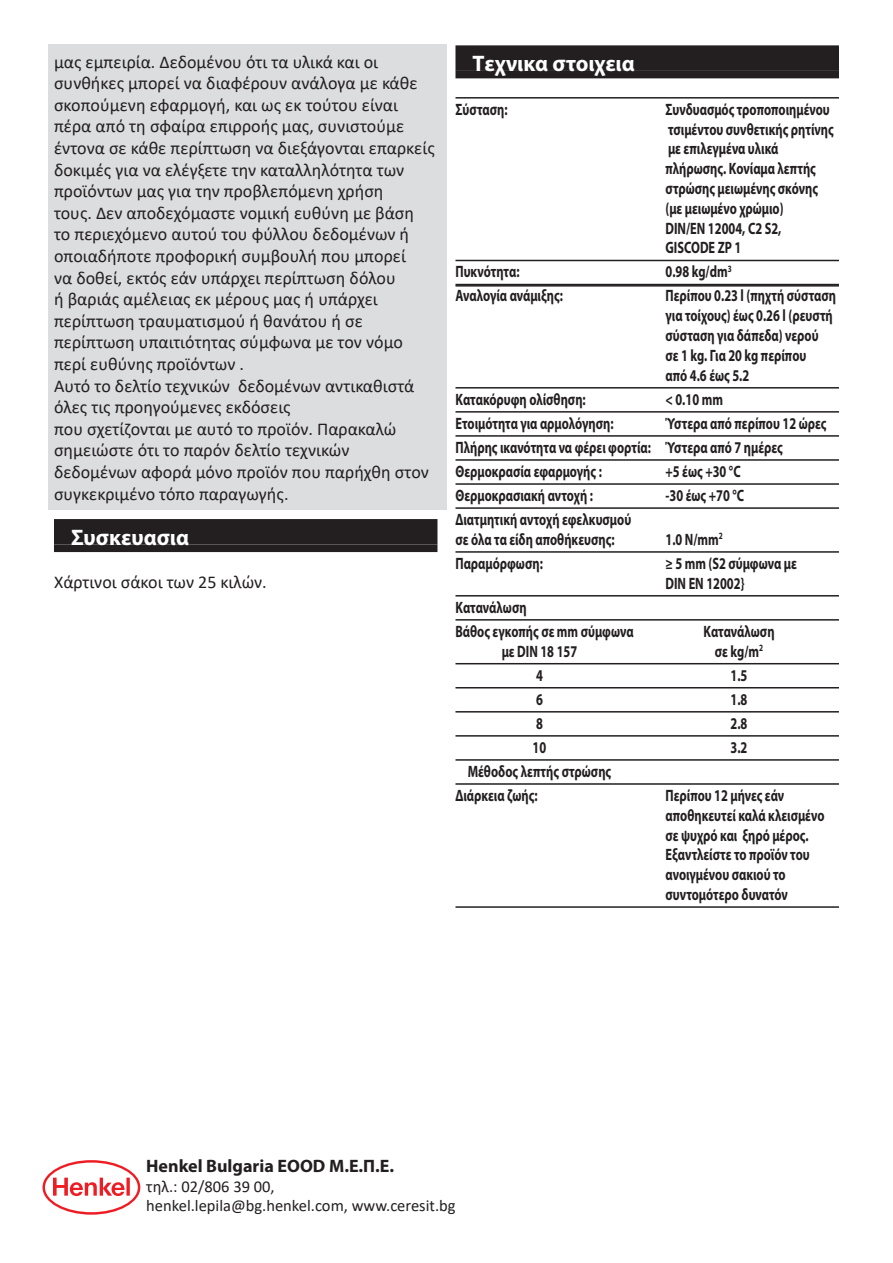
<style>
.page{position:relative;width:893px;height:1263px;background:#fff}
.page>*{position:absolute;margin:0;border:0;box-sizing:border-box;transform-origin:0 0}
.Вътрешно_заглавие{font:700 22.5px "Myriad Pro";color:#fff}
.t1{font:18px/21.6px "Calibri";color:#231f20}
.t2{font:700 18px "Myriad Pro";color:#231f20}
.kare_tehnicheski_danni{font:700 16.5px/19.8px "Myriad Pro";color:#231f20;scale:.75 1}
.text{font:16.5px/19.8px "Calibri";color:#231f20}
</style>
<div class="page">
<div style="left:48px;top:45px;width:398px;height:465px;background:#dcdddf"></div>
<svg style="left:43px;top:1160px;width:97px;height:55px"></svg>
<div style="left:54px;top:519px;width:383px;height:26px;background:#231f20"></div>
<div style="left:54px;top:545px;width:383px;height:7px;background:#231f20"></div>
<div style="left:455px;top:45px;width:384px;height:26px;background:#231f20"></div>
<div style="left:455px;top:71px;width:384px;height:7px;background:#231f20"></div>
<hr style="left:455px;top:97px;width:384px;height:2px;background:#231f20">
<hr style="left:455px;top:260px;width:384px;height:1px;background:#231f20">
<hr style="left:455px;top:284px;width:384px;height:1px;background:#231f20">
<hr style="left:455px;top:285px;width:384px;height:2px;background:#231f20">
<hr style="left:455px;top:387px;width:384px;height:2px;background:#231f20">
<hr style="left:455px;top:411px;width:384px;height:2px;background:#231f20">
<hr style="left:455px;top:435px;width:384px;height:2px;background:#231f20">
<hr style="left:455px;top:459px;width:384px;height:2px;background:#231f20">
<hr style="left:455px;top:483px;width:384px;height:2px;background:#231f20">
<hr style="left:455px;top:507px;width:384px;height:2px;background:#231f20">
<hr style="left:455px;top:551px;width:384px;height:2px;background:#231f20">
<hr style="left:455px;top:595px;width:384px;height:1px;background:#231f20">
<hr style="left:455px;top:619px;width:384px;height:2px;background:#231f20">
<hr style="left:455px;top:663px;width:384px;height:1px;background:#231f20">
<hr style="left:455px;top:687px;width:384px;height:1px;background:#231f20">
<hr style="left:455px;top:711px;width:384px;height:1px;background:#231f20">
<hr style="left:455px;top:735px;width:384px;height:2px;background:#231f20">
<hr style="left:455px;top:759px;width:384px;height:2px;background:#231f20">
<hr style="left:455px;top:783px;width:384px;height:2px;background:#231f20">
<hr style="left:455px;top:906px;width:384px;height:2px;background:#231f20">
<p class="t1" style="left:54px;top:50px;width:382px">μας εμπειρία. Δεδομένου ότι τα υλικά και οι συνθήκες μπορεί να διαφέρουν ανάλογα με κάθε σκοπούμενη εφαρμογή, και ως εκ τούτου είναι πέρα από τη σφαίρα επιρροής μας, συνιστούμε έντονα σε κάθε περίπτωση να διεξάγονται επαρκείς δοκιμές για να ελέγξετε την καταλληλότητα των προϊόντων μας για την προβλεπόμενη χρήση<br>τους. Δεν αποδεχόμαστε νομική ευθύνη με βάση το περιεχόμενο αυτού του φύλλου δεδομένων ή οποιαδήποτε προφορική συμβουλή που μπορεί<br>να δοθεί, εκτός εάν υπάρχει περίπτωση δόλου<br>ή βαριάς αμέλειας εκ μέρους μας ή υπάρχει περίπτωση τραυματισμού ή θανάτου ή σε περίπτωση υπαιτιότητας σύμφωνα με τον νόμο περί ευθύνης προϊόντων .</p>
<p class="t1" style="left:54px;top:374px;width:362px">Αυτό το δελτίο τεχνικών δεδομένων αντικαθιστά όλες τις προηγούμενες εκδόσεις</p>
<p class="t1" style="left:54px;top:417px;width:377px">που σχετίζονται με αυτό το προϊόν. Παρακαλώ σημειώστε ότι το παρόν δελτίο τεχνικών δεδομένων αφορά μόνο προϊόν που παρήχθη στον συγκεκριμένο τόπο παραγωγής.</p>
<p class="Вътрешно_заглавие" style="left:71px;top:522px;width:119px">Συσκευασια</p>
<p class="t1" style="left:54px;top:570px;width:214px">Χάρτινοι σάκοι των 25 κιλών.</p>
<p class="Вътрешно_заглавие" style="left:472px;top:49px;width:164px">Τεχνικα στοιχεια</p>
<p class="kare_tehnicheski_danni" style="left:455px;top:99px;width:71px">Σύσταση:</p>
<p class="kare_tehnicheski_danni" style="left:665px;top:99px;width:226px">Συνδυασμός τροποποιημένου τσιμέντου συνθετικής ρητίνης με επιλεγμένα υλικά πλήρωσης. Κονίαμα λεπτής στρώσης μειωμένης σκόνης (με μειωμένο χρώμιο)<br>DIN/EN 12004, C2 S2,<br>GISCODE ZP 1</p>
<p class="kare_tehnicheski_danni" style="left:455px;top:261px;width:87px">Πυκνότητα:</p>
<p class="kare_tehnicheski_danni" style="left:665px;top:261px;width:90px">0.98 kg/dm<sup>3</sup></p>
<p class="kare_tehnicheski_danni" style="left:455px;top:285px;width:145px">Αναλογία ανάμιξης:</p>
<p class="kare_tehnicheski_danni" style="left:665px;top:285px;width:229px">Περίπου 0.23 l (πηχτή σύσταση για τοίχους) έως 0.26 l (ρευστή σύσταση για δάπεδα) νερού<br>σε 1 kg. Για 20 kg περίπου<br>από 4.6 έως 5.2</p>
<p class="kare_tehnicheski_danni" style="left:455px;top:389px;width:175px">Κατακόρυφη ολίσθηση:</p>
<p class="kare_tehnicheski_danni" style="left:665px;top:389px;width:78px">&lt; 0.10 mm</p>
<p class="kare_tehnicheski_danni" style="left:455px;top:413px;width:212px">Ετοιμότητα για αρμολόγηση:</p>
<p class="kare_tehnicheski_danni" style="left:665px;top:413px;width:216px">Ύστερα από περίπου 12 ώρες</p>
<p class="kare_tehnicheski_danni" style="left:455px;top:437px;width:438px">Πλήρης ικανότητα να φέρει φορτία: Ύστερα από 7 ημέρες</p>
<p class="kare_tehnicheski_danni" style="left:455px;top:461px;width:197px">Θερμοκρασία εφαρμογής :</p>
<p class="kare_tehnicheski_danni" style="left:665px;top:461px;width:102px">+5 έως +30 °C</p>
<p class="kare_tehnicheski_danni" style="left:455px;top:485px;width:185px">Θερμοκρασιακή αντοχή :</p>
<p class="kare_tehnicheski_danni" style="left:665px;top:485px;width:106px">-30 έως +70 °C</p>
<p class="kare_tehnicheski_danni" style="left:455px;top:509px;width:236px">Διατμητική αντοχή εφελκυσμού σε όλα τα είδη αποθήκευσης:</p>
<p class="kare_tehnicheski_danni" style="left:665px;top:529px;width:78px">1.0 N/mm<sup>2</sup></p>
<p class="kare_tehnicheski_danni" style="left:455px;top:553px;width:118px">Παραμόρφωση:</p>
<p class="kare_tehnicheski_danni" style="left:665px;top:553px;width:177px">≥ 5 mm (S2 σύμφωνα με<br>DIN EN 12002}</p>
<p class="kare_tehnicheski_danni" style="left:455px;top:597px;width:96px">Κατανάλωση</p>
<p class="kare_tehnicheski_danni" style="left:455px;top:621px;width:239px">Βάθος εγκοπής σε mm σύμφωνα</p>
<p class="kare_tehnicheski_danni" style="left:703px;top:621px;width:96px">Κατανάλωση</p>
<p class="kare_tehnicheski_danni" style="left:502px;top:641px;width:102px">με DIN 18 157</p>
<p class="kare_tehnicheski_danni" style="left:715px;top:641px;width:66px">σε kg/m<sup>2</sup></p>
<p class="kare_tehnicheski_danni" style="left:536px;top:665px;width:11px">4</p>
<p class="kare_tehnicheski_danni" style="left:730px;top:665px;width:24px">1.5</p>
<p class="kare_tehnicheski_danni" style="left:536px;top:689px;width:11px">6</p>
<p class="kare_tehnicheski_danni" style="left:730px;top:689px;width:24px">1.8</p>
<p class="kare_tehnicheski_danni" style="left:536px;top:713px;width:11px">8</p>
<p class="kare_tehnicheski_danni" style="left:730px;top:713px;width:24px">2.8</p>
<p class="kare_tehnicheski_danni" style="left:533px;top:737px;width:20px">10</p>
<p class="kare_tehnicheski_danni" style="left:730px;top:737px;width:24px">3.2</p>
<p class="kare_tehnicheski_danni" style="left:468px;top:761px;width:193px">Μέθοδος λεπτής στρώσης</p>
<p class="kare_tehnicheski_danni" style="left:455px;top:785px;width:111px">Διάρκεια ζωής:</p>
<p class="kare_tehnicheski_danni" style="left:665px;top:785px;width:213px">Περίπου 12 μήνες εάν αποθηκευτεί καλά κλεισμένο σε ψυχρό και ξηρό μέρος.<br>Εξαντλείστε το προϊόν του ανοιγμένου σακιού το συντομότερο δυνατόν</p>
<p class="t2" style="left:146px;top:1154px;width:249px">Henkel Bulgaria EOOD Μ.Ε.Π.Ε.</p>
<p class="text" style="left:146px;top:1176px;width:311px">τηλ.: 02/806 39 00, henkel.lepila@bg.henkel.com, www.ceresit.bg</p>
</div>
